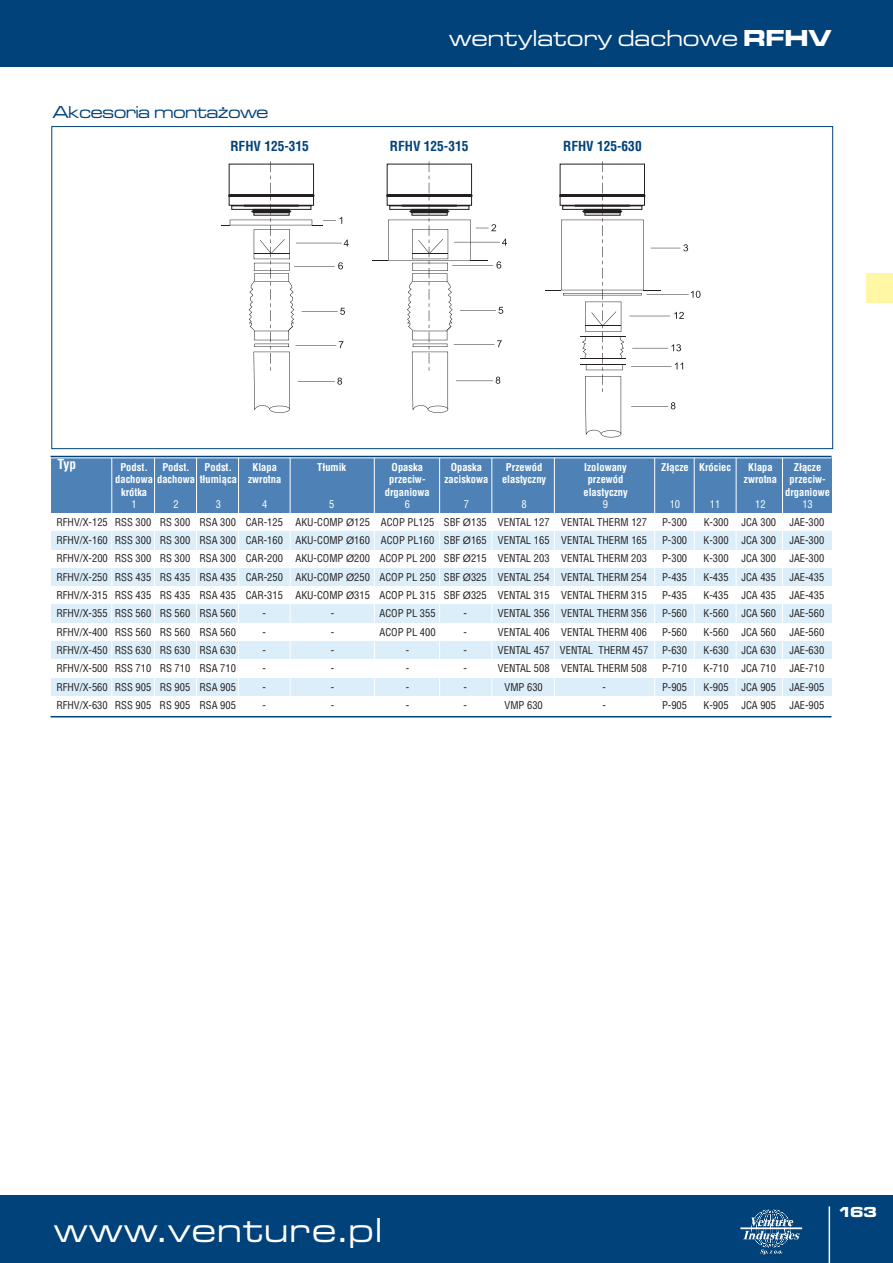
<style>
.page{position:relative;width:893px;height:1263px;background:#fff}
.page>*{position:absolute;margin:0;border:0;box-sizing:border-box;transform-origin:0 0}
.t1{font:36px "Microgramma D Medi Exte";letter-spacing:.065em;color:#fff}
.t2{font:24px "Microgramma D Medi Exte";letter-spacing:.03em;color:#fff}
.t3{font:18px "Microgramma D Medi Exte";color:#004279}
.t4{font:15px "Microgramma D Bold Exte";color:#fff}
.t5{font:700 13.5px "Switzerland Condensed";color:#004279}
.t6{font:700 13.5px "Switzerland Condensed";color:#fff}
.t7{font:10.5px "Switzerland Condensed";color:#231f20}
.t8{font:700 10.5px "Switzerland Condensed";color:#fff}
.t9{font:10.5px "Switzerland Condensed";color:#fff}
.s1{font-family:"Microgramma D Bold Exte"}
.s2{font-family:"Arial"}
</style>
<div class="page">
<div style="left:51px;top:641px;width:780px;height:19px;background:#dbeef9"></div>
<div style="left:51px;top:678px;width:780px;height:18px;background:#dbeef9"></div>
<div style="left:51px;top:458px;width:780px;height:55px;background:#4e82b6"></div>
<div style="left:51px;top:532px;width:780px;height:18px;background:#dbeef9"></div>
<div style="left:51px;top:568px;width:780px;height:18px;background:#dbeef9"></div>
<div style="left:51px;top:605px;width:780px;height:18px;background:#dbeef9"></div>
<hr style="left:238px;top:458px;width:1px;height:258px;background:#fff">
<hr style="left:154px;top:458px;width:1px;height:259px;background:#fff">
<hr style="left:196px;top:458px;width:1px;height:258px;background:#fff">
<hr style="left:290px;top:458px;width:1px;height:258px;background:#fff">
<hr style="left:112px;top:458px;width:1px;height:258px;background:#fff">
<hr style="left:374px;top:458px;width:1px;height:258px;background:#fff">
<hr style="left:439px;top:458px;width:1px;height:258px;background:#fff">
<hr style="left:492px;top:458px;width:1px;height:258px;background:#fff">
<hr style="left:554px;top:458px;width:1px;height:258px;background:#fff">
<hr style="left:654px;top:458px;width:1px;height:258px;background:#fff">
<hr style="left:694px;top:458px;width:1px;height:258px;background:#fff">
<hr style="left:736px;top:458px;width:1px;height:258px;background:#fff">
<hr style="left:782px;top:458px;width:1px;height:258px;background:#fff">
<hr style="left:51px;top:716px;width:780px;height:1px;background:#004279">
<hr style="left:51px;top:456px;width:780px;height:1px;background:#004279">
<svg style="left:222px;top:161px;width:127px;height:252px"></svg>
<svg style="left:372px;top:161px;width:135px;height:252px"></svg>
<svg style="left:545px;top:161px;width:155px;height:276px"></svg>
<div style="left:0;top:1195px;width:893px;height:68px;background:#004279"></div>
<div style="left:0;top:0;width:893px;height:66px;background:#004279"></div>
<hr style="left:829px;top:1206px;width:1px;height:57px;background:#fff">
<svg style="left:740px;top:1209px;width:62px;height:45px"></svg>
<div style="left:866px;top:273px;width:27px;height:29px;background:#fff7a4"></div>
<h3 class="t3" style="left:53px;top:104px;width:217px">Akcesoria monta¿owe</h3>
<h2 class="t2" style="left:450px;top:27px;width:383px">wentylatory dachowe <span class="s1">RFHV</span></h2>
<p class="t5" style="left:230px;top:140px;width:80px">RFHV 125-315</p>
<p class="t5" style="left:390px;top:140px;width:80px">RFHV 125-315</p>
<p class="t5" style="left:563px;top:140px;width:80px">RFHV 125-630</p>
<p class="t6" style="left:58px;top:458px;width:20px">Typ</p>
<p class="t8" style="left:120px;top:462px;width:29px">Podst.</p>
<p class="t8" style="left:162px;top:462px;width:29px">Podst.</p>
<p class="t8" style="left:205px;top:462px;width:29px">Podst.</p>
<p class="t8" style="left:252px;top:462px;width:26px">Klapa</p>
<p class="t8" style="left:317px;top:462px;width:31px">T³umik</p>
<p class="t8" style="left:392px;top:462px;width:33px">Opaska</p>
<p class="t8" style="left:451px;top:462px;width:33px">Opaska</p>
<p class="t8" style="left:506px;top:462px;width:38px">Przewód</p>
<p class="t8" style="left:584px;top:462px;width:44px">Izolowany</p>
<p class="t8" style="left:661px;top:462px;width:71px">Z³¹cze Króciec</p>
<p class="t8" style="left:748px;top:462px;width:26px">Klapa</p>
<p class="t8" style="left:794px;top:462px;width:29px">Z³¹cze</p>
<p class="t8" style="left:115px;top:475px;width:168px">dachowa dachowa t³umi¹ca zwrotna</p>
<p class="t8" style="left:389px;top:475px;width:38px">przeciw-</p>
<p class="t8" style="left:445px;top:475px;width:45px">zaciskowa</p>
<p class="t8" style="left:502px;top:475px;width:46px">elastyczny</p>
<p class="t8" style="left:588px;top:475px;width:37px">przewód</p>
<p class="t8" style="left:744px;top:475px;width:83px">zwrotna przeciw-</p>
<p class="t8" style="left:121px;top:487px;width:28px">krótka</p>
<p class="t8" style="left:385px;top:487px;width:46px">drganiowa</p>
<p class="t8" style="left:583px;top:487px;width:46px">elastyczny</p>
<p class="t8" style="left:785px;top:487px;width:46px">drganiowe</p>
<p class="t9" style="left:131px;top:500px;width:7px">1</p>
<p class="t9" style="left:173px;top:500px;width:7px">2</p>
<p class="t9" style="left:216px;top:500px;width:7px">3</p>
<p class="t9" style="left:262px;top:500px;width:7px">4</p>
<p class="t9" style="left:329px;top:500px;width:7px">5</p>
<p class="t9" style="left:405px;top:500px;width:7px">6</p>
<p class="t9" style="left:464px;top:500px;width:7px">7</p>
<p class="t9" style="left:521px;top:500px;width:7px">8</p>
<p class="t9" style="left:603px;top:500px;width:7px">9</p>
<p class="t9" style="left:670px;top:500px;width:12px">10</p>
<p class="t9" style="left:710px;top:500px;width:12px">11</p>
<p class="t9" style="left:755px;top:500px;width:12px">12</p>
<p class="t9" style="left:802px;top:500px;width:12px">13</p>
<p class="t7" style="left:57px;top:517px;width:592px">RFHV/X-125 RSS 300 RS 300 RSA 300 CAR-125 AKU-COMP <span class="s2">O</span>125 ACOP PL125 SBF <span class="s2">O</span>135 VENTAL 127 VENTAL THERM 127</p>
<p class="t7" style="left:662px;top:517px;width:27px">P-300</p>
<p class="t7" style="left:704px;top:517px;width:74px">K-300 JCA 300</p>
<p class="t7" style="left:789px;top:517px;width:36px">JAE-300</p>
<p class="t7" style="left:57px;top:536px;width:592px">RFHV/X-160 RSS 300 RS 300 RSA 300 CAR-160 AKU-COMP <span class="s2">O</span>160 ACOP PL160 SBF <span class="s2">O</span>165 VENTAL 165 VENTAL THERM 165</p>
<p class="t7" style="left:662px;top:536px;width:27px">P-300</p>
<p class="t7" style="left:704px;top:536px;width:74px">K-300 JCA 300</p>
<p class="t7" style="left:789px;top:536px;width:36px">JAE-300</p>
<p class="t7" style="left:57px;top:554px;width:592px">RFHV/X-200 RSS 300 RS 300 RSA 300 CAR-200 AKU-COMP <span class="s2">O</span>200 ACOP PL 200 SBF <span class="s2">O</span>215 VENTAL 203 VENTAL THERM 203</p>
<p class="t7" style="left:662px;top:554px;width:27px">P-300</p>
<p class="t7" style="left:704px;top:554px;width:74px">K-300 JCA 300</p>
<p class="t7" style="left:789px;top:554px;width:36px">JAE-300</p>
<p class="t7" style="left:56px;top:572px;width:592px">RFHV/X-250 RSS 435 RS 435 RSA 435 CAR-250 AKU-COMP <span class="s2">O</span>250 ACOP PL 250 SBF <span class="s2">O</span>325 VENTAL 254 VENTAL THERM 254</p>
<p class="t7" style="left:662px;top:572px;width:27px">P-435</p>
<p class="t7" style="left:704px;top:572px;width:74px">K-435 JCA 435</p>
<p class="t7" style="left:789px;top:572px;width:36px">JAE-435</p>
<p class="t7" style="left:56px;top:591px;width:592px">RFHV/X-315 RSS 435 RS 435 RSA 435 CAR-315 AKU-COMP <span class="s2">O</span>315 ACOP PL 315 SBF <span class="s2">O</span>325 VENTAL 315 VENTAL THERM 315</p>
<p class="t7" style="left:662px;top:591px;width:27px">P-435</p>
<p class="t7" style="left:704px;top:591px;width:74px">K-435 JCA 435</p>
<p class="t7" style="left:789px;top:591px;width:36px">JAE-435</p>
<p class="t7" style="left:56px;top:609px;width:181px">RFHV/X-355 RSS 560 RS 560 RSA 560</p>
<p class="t7" style="left:263px;top:609px;width:5px">-</p>
<p class="t7" style="left:331px;top:609px;width:5px">-</p>
<p class="t7" style="left:380px;top:609px;width:58px">ACOP PL 355</p>
<p class="t7" style="left:464px;top:609px;width:5px">-</p>
<p class="t7" style="left:498px;top:609px;width:151px">VENTAL 356 VENTAL THERM 356</p>
<p class="t7" style="left:662px;top:609px;width:27px">P-560</p>
<p class="t7" style="left:704px;top:609px;width:74px">K-560 JCA 560</p>
<p class="t7" style="left:789px;top:609px;width:36px">JAE-560</p>
<p class="t7" style="left:56px;top:627px;width:181px">RFHV/X-400 RSS 560 RS 560 RSA 560</p>
<p class="t7" style="left:263px;top:627px;width:5px">-</p>
<p class="t7" style="left:331px;top:627px;width:5px">-</p>
<p class="t7" style="left:380px;top:627px;width:58px">ACOP PL 400</p>
<p class="t7" style="left:464px;top:627px;width:5px">-</p>
<p class="t7" style="left:498px;top:627px;width:151px">VENTAL 406 VENTAL THERM 406</p>
<p class="t7" style="left:662px;top:627px;width:27px">P-560</p>
<p class="t7" style="left:704px;top:627px;width:74px">K-560 JCA 560</p>
<p class="t7" style="left:789px;top:627px;width:36px">JAE-560</p>
<p class="t7" style="left:56px;top:646px;width:181px">RFHV/X-450 RSS 630 RS 630 RSA 630</p>
<p class="t7" style="left:263px;top:646px;width:5px">-</p>
<p class="t7" style="left:331px;top:646px;width:5px">-</p>
<p class="t7" style="left:406px;top:646px;width:5px">-</p>
<p class="t7" style="left:464px;top:646px;width:5px">-</p>
<p class="t7" style="left:498px;top:646px;width:152px">VENTAL 457 VENTAL THERM 457</p>
<p class="t7" style="left:662px;top:646px;width:27px">P-630</p>
<p class="t7" style="left:704px;top:646px;width:74px">K-630 JCA 630</p>
<p class="t7" style="left:789px;top:646px;width:36px">JAE-630</p>
<p class="t7" style="left:56px;top:664px;width:181px">RFHV/X-500 RSS 710 RS 710 RSA 710</p>
<p class="t7" style="left:263px;top:664px;width:5px">-</p>
<p class="t7" style="left:331px;top:664px;width:5px">-</p>
<p class="t7" style="left:406px;top:664px;width:5px">-</p>
<p class="t7" style="left:464px;top:664px;width:5px">-</p>
<p class="t7" style="left:498px;top:664px;width:151px">VENTAL 508 VENTAL THERM 508</p>
<p class="t7" style="left:662px;top:664px;width:27px">P-710</p>
<p class="t7" style="left:704px;top:664px;width:74px">K-710 JCA 710</p>
<p class="t7" style="left:789px;top:664px;width:36px">JAE-710</p>
<p class="t7" style="left:56px;top:682px;width:181px">RFHV/X-560 RSS 905 RS 905 RSA 905</p>
<p class="t7" style="left:263px;top:682px;width:5px">-</p>
<p class="t7" style="left:331px;top:682px;width:5px">-</p>
<p class="t7" style="left:406px;top:682px;width:5px">-</p>
<p class="t7" style="left:464px;top:682px;width:5px">-</p>
<p class="t7" style="left:505px;top:682px;width:40px">VMP 630</p>
<p class="t7" style="left:602px;top:682px;width:5px">-</p>
<p class="t7" style="left:662px;top:682px;width:27px">P-905</p>
<p class="t7" style="left:704px;top:682px;width:74px">K-905 JCA 905</p>
<p class="t7" style="left:789px;top:682px;width:36px">JAE-905</p>
<p class="t7" style="left:56px;top:701px;width:181px">RFHV/X-630 RSS 905 RS 905 RSA 905</p>
<p class="t7" style="left:263px;top:701px;width:5px">-</p>
<p class="t7" style="left:331px;top:701px;width:5px">-</p>
<p class="t7" style="left:406px;top:701px;width:5px">-</p>
<p class="t7" style="left:464px;top:701px;width:5px">-</p>
<p class="t7" style="left:505px;top:701px;width:40px">VMP 630</p>
<p class="t7" style="left:602px;top:701px;width:5px">-</p>
<p class="t7" style="left:662px;top:701px;width:27px">P-905</p>
<p class="t7" style="left:704px;top:701px;width:74px">K-905 JCA 905</p>
<p class="t7" style="left:789px;top:701px;width:36px">JAE-905</p>
<h1 class="t1" style="left:54px;top:1214px;width:329px">www.venture.pl</h1>
<h3 class="t4" style="left:838px;top:1205px;width:41px">163</h3>
</div>
